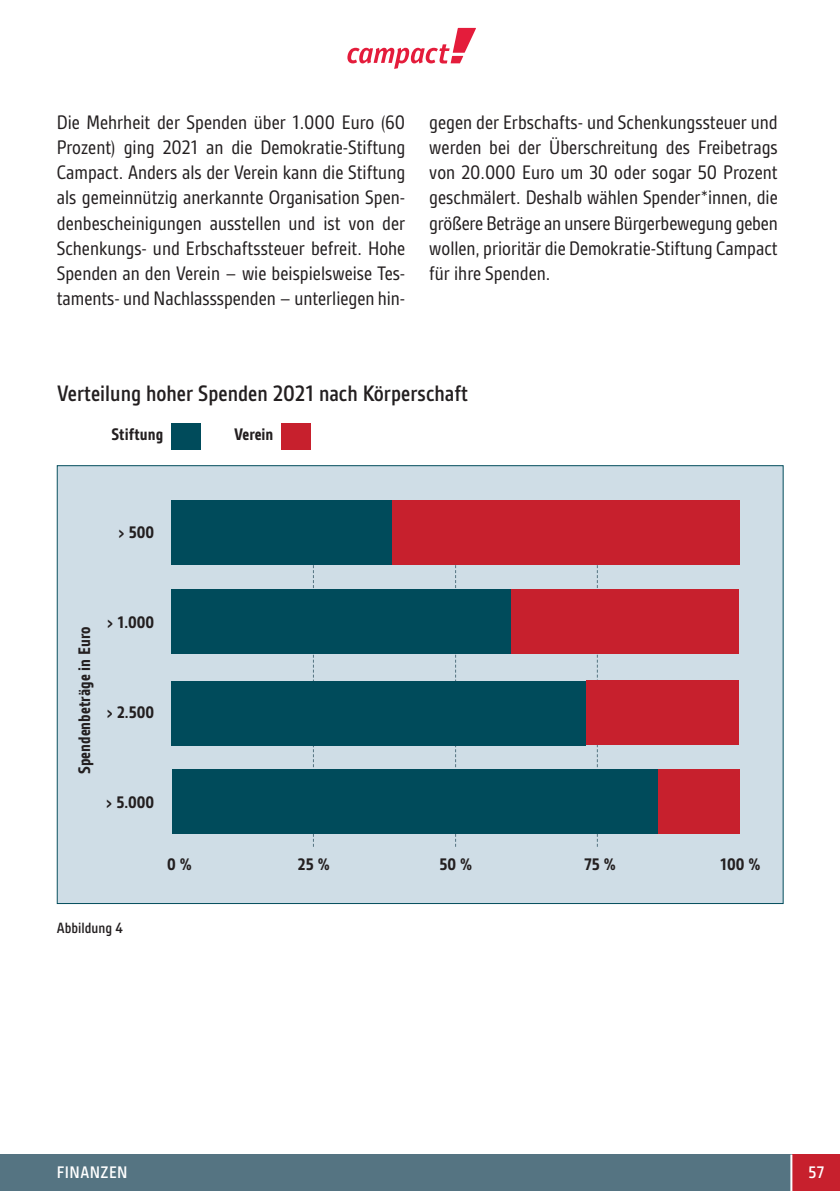
<style>
.page{position:relative;width:840px;height:1191px;background:#fff}
.page>*{position:absolute;margin:0;border:0;box-sizing:border-box;transform-origin:0 0}
.t1{font:500 24px "Gesta Condensed";color:#231f20}
.t2{font:21px/25.2px "Gesta Condensed";color:#231f20;text-align:justify}
.t3{font:700 18px "Gesta Condensed";color:#231f20}
.t4{font:500 18px "Gesta Condensed";letter-spacing:.025em;color:#fff}
.t5{font:500 16px "Gesta Condensed";color:#231f20}
</style>
<div class="page">
<svg style="left:347px;top:28px;width:128px;height:41px"></svg>
<div style="left:791px;top:1154px;width:48px;height:37px;background:#c7202d"></div>
<div style="left:0;top:1154px;width:791px;height:37px;background:#557482"></div>
<hr style="left:790px;top:1154px;width:2px;height:37px;background:#fff">
<div style="left:58px;top:466px;width:724px;height:437px;background:#cfdde6"></div>
<svg style="left:313px;top:565px;width:1px;height:281px"></svg>
<svg style="left:455px;top:565px;width:1px;height:281px"></svg>
<svg style="left:596px;top:565px;width:1px;height:281px"></svg>
<div style="left:390px;top:500px;width:349px;height:65px;background:#c7202d"></div>
<div style="left:171px;top:588px;width:341px;height:65px;background:#004b5b"></div>
<div style="left:511px;top:588px;width:227px;height:65px;background:#c7202d"></div>
<div style="left:171px;top:680px;width:414px;height:65px;background:#004b5b"></div>
<div style="left:585px;top:680px;width:153px;height:65px;background:#c7202d"></div>
<div style="left:282px;top:423px;width:29px;height:27px;background:#c7202d"></div>
<div style="left:171px;top:423px;width:29px;height:27px;background:#004b5b"></div>
<div style="left:171px;top:500px;width:220px;height:65px;background:#004b5b"></div>
<div style="left:172px;top:768px;width:486px;height:65px;background:#004b5b"></div>
<div style="left:658px;top:768px;width:81px;height:65px;background:#c7202d"></div>
<p class="t2" style="left:57px;top:111px;width:350px">Die Mehrheit der Spenden über 1.000 Euro (60<br>Prozent) ging 2021 an die Demokratie-Stiftung Campact. Anders als der Verein kann die Stiftung als gemeinnützig anerkannte Organisation Spen&shy;denbescheinigungen ausstellen und ist von der Schenkungs- und Erbschaftssteuer befreit. Hohe Spenden an den Verein – wie beispielsweise Tes&shy;taments- und Nachlassspenden – unterliegen hin-</p>
<p class="t2" style="left:429px;top:111px;width:350px">gegen der Erbschafts- und Schenkungssteuer und werden bei der Überschreitung des Freibetrags von 20.000 Euro um 30 oder sogar 50 Prozent geschmälert. Deshalb wählen Spender*innen, die größere Beträge an unsere Bürgerbewegung geben wollen, prioritär die Demokratie-Stiftung Campact für ihre Spenden.</p>
<p class="t1" style="left:57px;top:386px;width:412px">Verteilung hoher Spenden 2021 nach Körperschaft</p>
<p class="t3" style="left:111px;top:428px;width:53px">stiftung</p>
<p class="t3" style="left:234px;top:428px;width:41px">Verein</p>
<p class="t3" style="left:118px;top:526px;width:37px">&gt; 500</p>
<p class="t3" style="left:78px;top:774px;width:149px;rotate:-90deg">spendenbeträge in euro</p>
<p class="t3" style="left:107px;top:616px;width:48px">&gt; 1.000</p>
<p class="t3" style="left:107px;top:706px;width:49px">&gt; 2.500</p>
<p class="t3" style="left:106px;top:796px;width:49px">&gt; 5.000</p>
<p class="t3" style="left:167px;top:858px;width:26px">0 %</p>
<p class="t5" style="left:57px;top:922px;width:68px">Abbildung 4</p>
<p class="t3" style="left:297px;top:858px;width:34px">25 %</p>
<p class="t3" style="left:439px;top:858px;width:34px">50 %</p>
<p class="t3" style="left:584px;top:858px;width:33px">75 %</p>
<p class="t3" style="left:719px;top:858px;width:42px">100 %</p>
<p class="t4" style="left:57px;top:1166px;width:72px">FInAnZEn</p>
<p class="t4" style="left:808px;top:1166px;width:17px">57</p>
</div>
